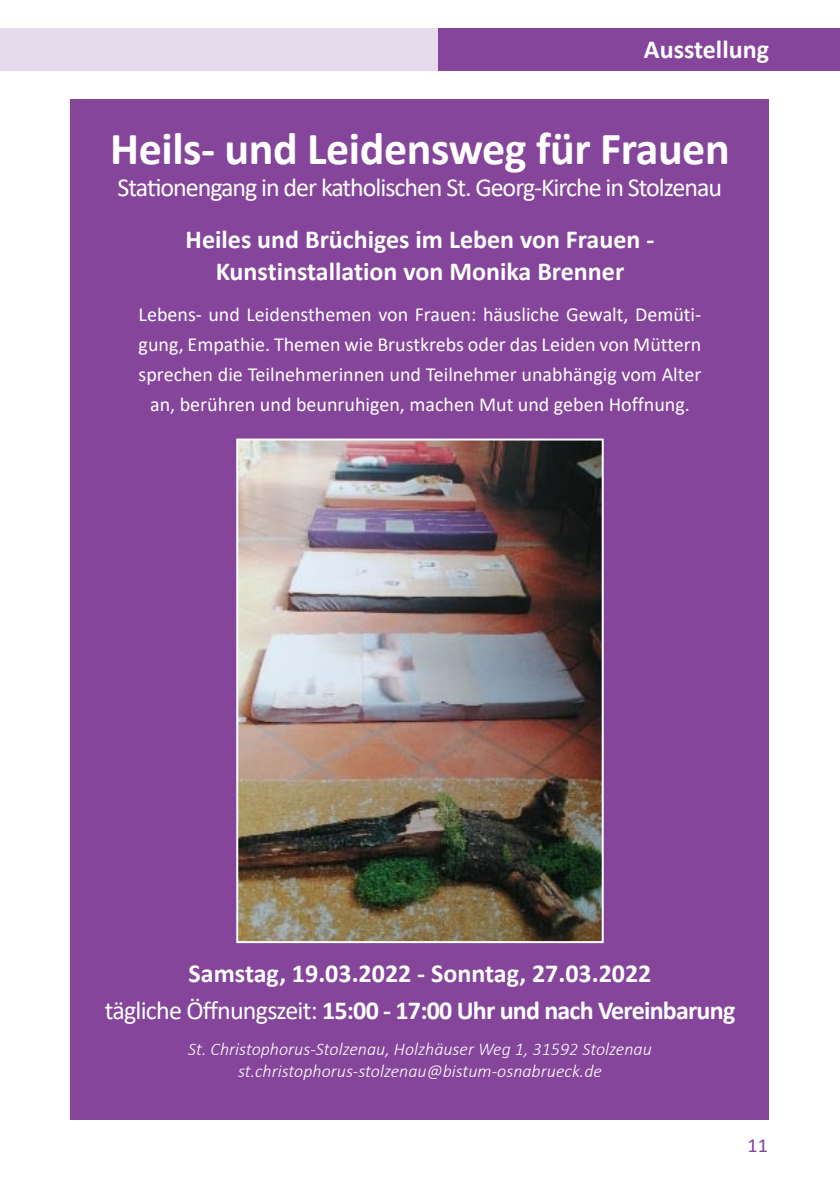
<style>
.page{position:relative;width:840px;height:1191px;background:#fff}
.page>*{position:absolute;margin:0;border:0;box-sizing:border-box;transform-origin:0 0}
.t1{font:700 46px "Calibri";letter-spacing:-.01em;color:#fff}
.t2{font:700 26px/36.8px "Calibri";letter-spacing:-.02em;color:#fff;text-align:center}
.t3{font:700 26px/31.2px "Calibri";color:#fff;text-align:center}
.t4{font:26px "Calibri";letter-spacing:-.04em;color:#fff}
.t5{font:20px/30px "Calibri";color:#fff;text-align:center}
.t6{font:20px "Calibri";color:#85459a}
.t7{font:italic 300 18px/21.6px "Calibri";color:#fff;text-align:center}
.s1{font-weight:400}
</style>
<div class="page">
<div style="left:437px;top:28px;width:402px;height:43px;background:#85459a"></div>
<div style="left:0;top:28px;width:437px;height:43px;background:#e5dbec"></div>
<div style="left:71px;top:99px;width:697px;height:1021px;background:#85459a"></div>
<img style="left:239px;top:441px;width:361px;height:499px">
<div style="left:236px;top:438px;width:367px;height:505px;border:2px solid #fff"></div>
<h2 class="t3" style="left:643px;top:34px;width:126px">Ausstellung</h2>
<h1 class="t1" style="left:110px;top:116px;width:620px">Heils- und Leidensweg für Frauen</h1>
<h2 class="t4" style="left:117px;top:169px;width:605px">Stationengang in der katholischen St. Georg-Kirche in Stolzenau</h2>
<h2 class="t3" style="left:185px;top:224px;width:470px">Heiles und Brüchiges im Leben von Frauen -<br>Kunstinstallation von Monika Brenner</h2>
<p class="t5" style="left:138px;top:299px;width:564px">Lebens- und Leidensthemen von Frauen: häusliche Gewalt, Demüti&shy;gung, Empathie. Themen wie Brustkrebs oder das Leiden von Müttern sprechen die Teilnehmerinnen und Teilnehmer unabhängig vom Alter an, berühren und beunruhigen, machen Mut und geben Hoffnung.</p>
<h2 class="t2" style="left:105px;top:954px;width:631px">Samstag, 19.03.2022 - Sonntag, 27.03.2022<br><span class="s1">tägliche Öffnungszeit:</span> 15:00 - 17:00 Uhr und nach Vereinbarung</h2>
<p class="t7" style="left:188px;top:1038px;width:465px">St. Christophorus-Stolzenau, Holzhäuser Weg 1, 31592 Stolzenau st.christophorus-stolzenau@bistum-osnabrueck.de</p>
<p class="t6" style="left:747px;top:1131px;width:22px">11</p>
</div>
